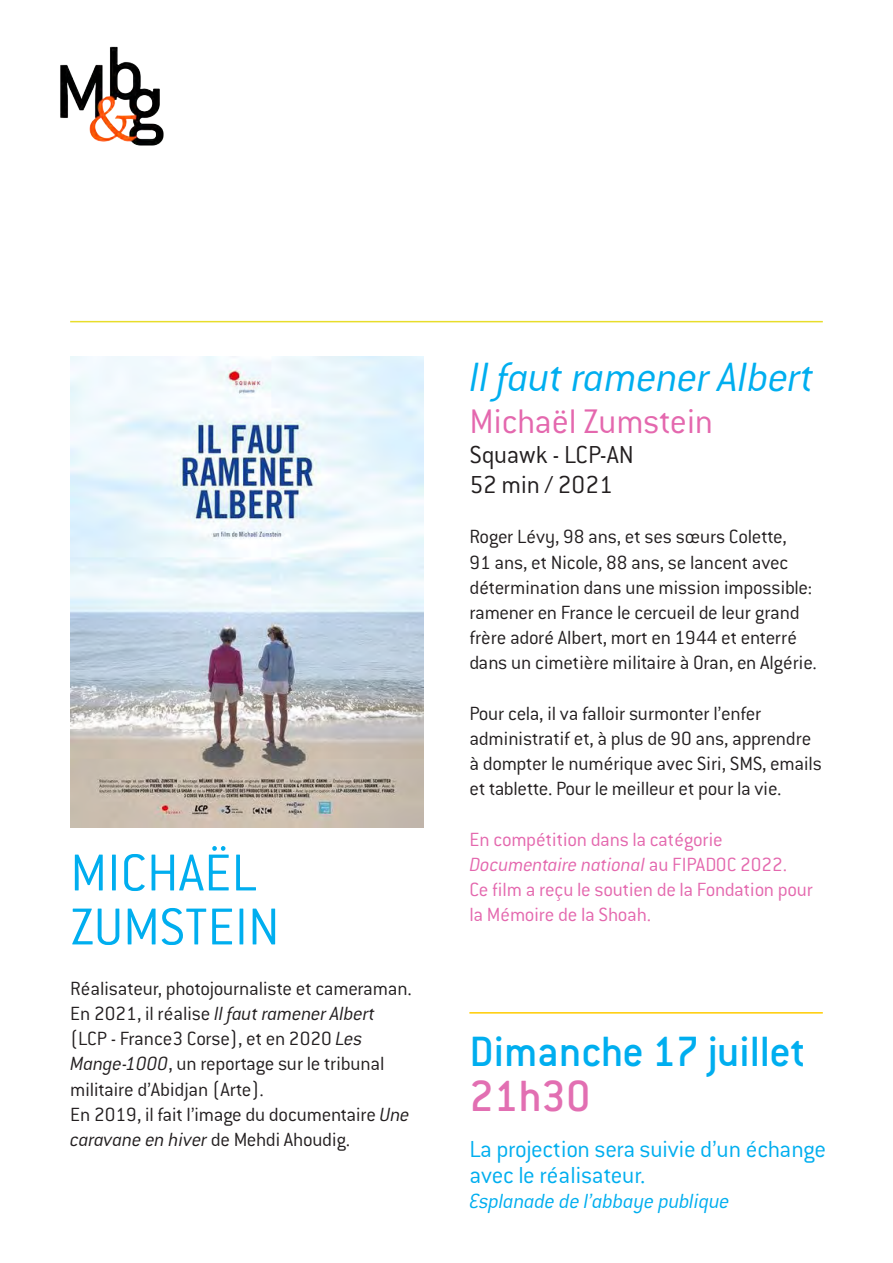
<style>
.page{position:relative;width:893px;height:1263px;background:#fff}
.page>*{position:absolute;margin:0;border:0;box-sizing:border-box;transform-origin:0 0}
.t1{font:300 57px "Conduit ITC";color:#00aeef}
.t2{font:500 48px "Conduit ITC";color:#e26fb2}
.t3{font:500 46.5px "Conduit ITC";color:#00aeef}
.t4{font:italic 300 45px "Conduit ITC";letter-spacing:-.02em;color:#00aeef}
.t5{font:300 37.5px "Conduit ITC";color:#e468ae}
.t6{font:300 27px "Conduit ITC";color:#231f20}
.t7{font:300 25.5px/25.5px "Conduit ITC";letter-spacing:-.01em;color:#00aeef}
.t8{font:italic 300 22.5px "Conduit ITC";letter-spacing:-.015em;color:#00aeef}
.t9{font:300 21px/25.2px "Conduit ITC";letter-spacing:-.01em;color:#231f20}
.t10{font:300 21px/25.2px "Conduit ITC";letter-spacing:-.01em;color:#e468ae}
.s1{font-style:italic}
</style>
<div class="page">
<img style="left:60px;top:46px;width:104px;height:100px">
<hr style="left:70px;top:321px;width:753px;height:1px;background:#e8dd2b">
<img style="left:70px;top:356px;width:354px;height:472px">
<hr style="left:469px;top:1012px;width:354px;height:1px;background:#fc0">
<p class="t1" style="left:70px;top:838px;width:189px">MICHAËL</p>
<p class="t1" style="left:70px;top:892px;width:211px">ZUMSTEIN</p>
<p class="t9" style="left:70px;top:975px;width:343px">Réalisateur, photojournaliste et cameraman.</p>
<p class="t9" style="left:70px;top:1000px;width:316px">En 2021, il réalise <span class="s1">Il faut ramener Albert </span>(LCP - France3 Corse), et en 2020 <span class="s1">Les Mange-1000</span>, un reportage sur le tribunal militaire d’Abidjan (Arte).</p>
<p class="t9" style="left:70px;top:1101px;width:341px">En 2019, il fait l’image du documentaire <span class="s1">Une caravane en hiver</span> de Mehdi Ahoudig.</p>
<p class="t4" style="left:469px;top:350px;width:347px">Il faut ramener Albert</p>
<p class="t5" style="left:469px;top:398px;width:245px">Michaël Zumstein</p>
<p class="t6" style="left:469px;top:438px;width:166px">Squawk - LCP-AN</p>
<p class="t6" style="left:469px;top:468px;width:145px">52 min / 2021</p>
<p class="t9" style="left:469px;top:524px;width:349px">Roger Lévy, 98 ans, et ses sœurs Colette,<br>91 ans, et Nicole, 88 ans, se lancent avec détermination dans une mission impossible: ramener en France le cercueil de leur grand frère adoré Albert, mort en 1944 et enterré dans un cimetière militaire à Oran, en Algérie.</p>
<p class="t9" style="left:469px;top:700px;width:354px">Pour cela, il va falloir surmonter l’enfer administratif et, à plus de 90 ans, apprendre à dompter le numérique avec Siri, SMS, emails et tablette. Pour le meilleur et pour la vie.</p>
<p class="t10" style="left:469px;top:826px;width:319px">En compétition dans la catégorie<br><span class="s1">Documentaire national</span> au FIPADOC 2022.</p>
<p class="t10" style="left:469px;top:876px;width:345px">Ce film a reçu le soutien de la Fondation pour la Mémoire de la Shoah.</p>
<p class="t3" style="left:469px;top:1023px;width:337px">Dimanche 17 juillet</p>
<p class="t2" style="left:469px;top:1067px;width:123px">21h30</p>
<p class="t7" style="left:469px;top:1136px;width:358px">La projection sera suivie d’un échange avec le réalisateur.</p>
<p class="t8" style="left:469px;top:1188px;width:262px">Esplanade de l’abbaye publique</p>
</div>
